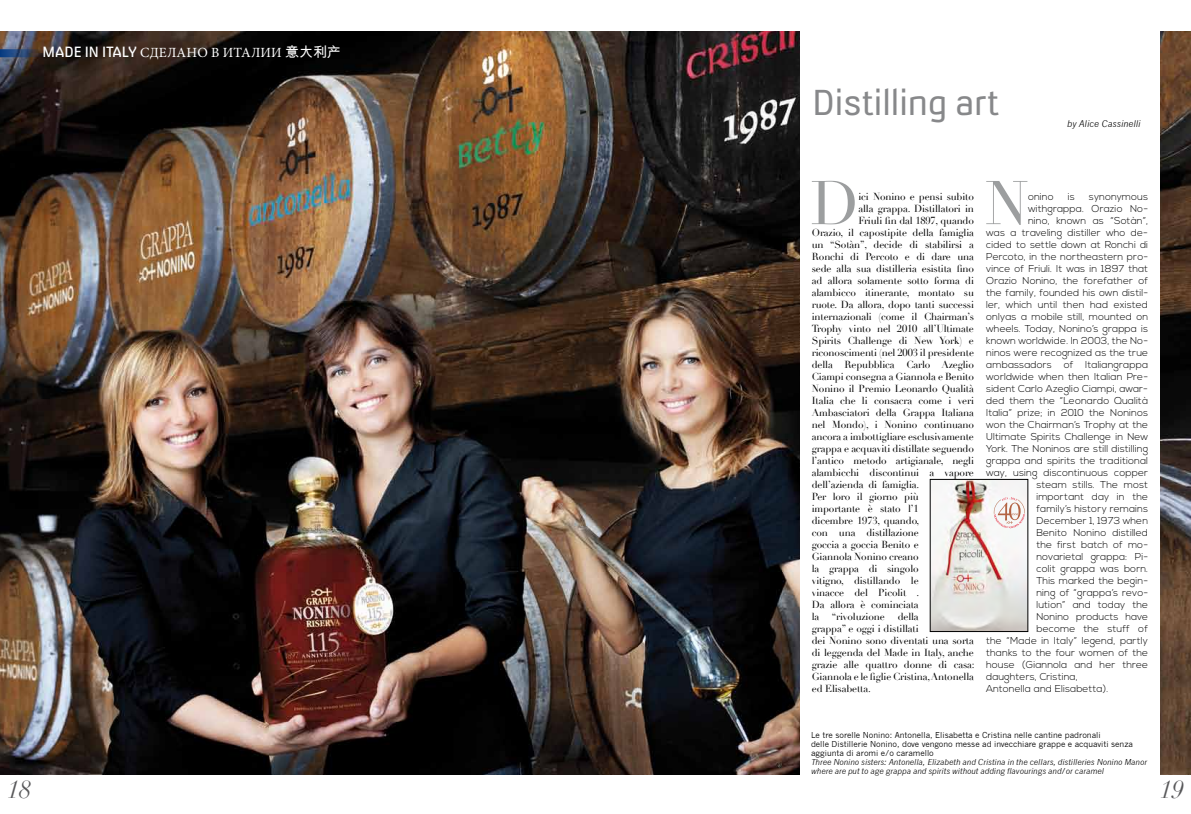
<style>
.page{position:relative;width:1191px;height:814px;background:#fff}
.page>*{position:absolute;margin:0;border:0;box-sizing:border-box;transform-origin:0 0}
.t1{font:60.6px "Didot";color:#9c9e9f}
.t2{font:34px "Milibus Lt";color:#87888a}
.t3{font:italic 25px "Didot";color:#58585a}
.t4{font:14px "Minion Pro";letter-spacing:.01em;color:#fff}
.t5{font:10px/12px "Didot";letter-spacing:-.015em;color:#000}
.t6{font:300 10px "Nexa";letter-spacing:.01em;color:#000}
.t7{font:italic 9px "News Gothic";color:#000}
.t8{font:8px/9px "News Gothic";color:#000}
.t9{font:italic 8px/9px "News Gothic";color:#000}
.s1{font-family:"Milibus Rg"}
.s2{font-family:"Arial Unicode MS"}
</style>
<div class="page">
<img style="left:0;top:31px;width:1191px;height:743px">
<svg style="left:0;top:49px;width:46px;height:8px"></svg>
<div style="left:800px;top:0;width:359px;height:814px;background:#fff"></div>
<img style="left:932px;top:481px;width:94px;height:148px">
<svg style="left:993px;top:497px;width:32px;height:31px"></svg>
<h3 class="t4" style="left:43px;top:43px;width:300px"><span class="s1">MADE IN ITALY</span> СДЕЛАНО В ИТАЛИИ <span class="s2">意大利产</span></h3>
<h2 class="t2" style="left:812px;top:82px;width:188px">Distilling art</h2>
<p class="t7" style="left:1067px;top:119px;width:75px">by Alice Cassinelli</p>
<h1 class="t1" style="left:810px;top:167px;width:51px">D</h1>
<p class="t5" style="left:858px;top:191px;width:117px">ici Nonino e pensi subito</p>
<p class="t5" style="left:858px;top:203px;width:117px">alla grappa. Distillatori in</p>
<p class="t5" style="left:858px;top:215px;width:117px">Friuli fin dal 1897, quando</p>
<p class="t5" style="left:812px;top:227px;width:164px">Orazio, il capostipite della famiglia</p>
<p class="t5" style="left:812px;top:239px;width:164px">un “Sotàn”, decide di stabilirsi a</p>
<p class="t5" style="left:812px;top:251px;width:164px">Ronchi di Percoto e di dare una</p>
<p class="t5" style="left:812px;top:263px;width:164px">sede alla sua distilleria esistita fino</p>
<p class="t5" style="left:812px;top:275px;width:164px">ad allora solamente sotto forma di</p>
<p class="t5" style="left:812px;top:287px;width:164px">alambicco itinerante, montato su</p>
<p class="t5" style="left:812px;top:299px;width:164px">ruote. Da allora, dopo tanti successi</p>
<p class="t5" style="left:812px;top:311px;width:164px">internazionali (come il Chairman’s</p>
<p class="t5" style="left:812px;top:323px;width:164px">Trophy vinto nel 2010 all’Ultimate</p>
<p class="t5" style="left:812px;top:335px;width:164px">Spirits Challenge di New York) e</p>
<p class="t5" style="left:812px;top:347px;width:164px">riconoscimenti (nel 2003 il presidente</p>
<p class="t5" style="left:812px;top:359px;width:164px">della Repubblica Carlo Azeglio</p>
<p class="t5" style="left:812px;top:371px;width:164px">Ciampi consegna a Giannola e Benito</p>
<p class="t5" style="left:812px;top:383px;width:164px">Nonino il Premio Leonardo Qualità</p>
<p class="t5" style="left:812px;top:395px;width:164px">Italia che li consacra come i veri</p>
<p class="t5" style="left:812px;top:407px;width:164px">Ambasciatori della Grappa Italiana</p>
<p class="t5" style="left:812px;top:419px;width:164px">nel Mondo), i Nonino continuano</p>
<p class="t5" style="left:812px;top:431px;width:164px">ancora a imbottigliare esclusivamente</p>
<p class="t5" style="left:812px;top:443px;width:164px">grappa e acquaviti distillate seguendo</p>
<p class="t5" style="left:812px;top:455px;width:164px">l’antico metodo artigianale, negli</p>
<p class="t5" style="left:812px;top:467px;width:164px">alambicchi discontinui a vapore</p>
<p class="t5" style="left:812px;top:479px;width:109px">dell’azienda di famiglia.</p>
<p class="t5" style="left:812px;top:491px;width:108px">Per loro il giorno più</p>
<p class="t5" style="left:812px;top:503px;width:108px">importante è stato l’1</p>
<p class="t5" style="left:812px;top:515px;width:109px">dicembre 1973, quando,</p>
<p class="t5" style="left:812px;top:527px;width:108px">con una distillazione</p>
<p class="t5" style="left:812px;top:539px;width:108px">goccia a goccia Benito e</p>
<p class="t5" style="left:812px;top:551px;width:108px">Giannola Nonino creano</p>
<p class="t5" style="left:812px;top:563px;width:108px">la grappa di singolo</p>
<p class="t5" style="left:812px;top:575px;width:108px">vitigno, distillando le</p>
<p class="t5" style="left:812px;top:587px;width:109px">vinacce del Picolit .</p>
<p class="t5" style="left:812px;top:599px;width:108px">Da allora è cominciata</p>
<p class="t5" style="left:812px;top:611px;width:74px">la “rivoluzione</p>
<p class="t5" style="left:812px;top:611px;width:164px;text-indent:86px">della<br>grappa” e oggi i distillati<br>dei Nonino sono diventati una sorta di leggenda del Made in Italy, anche grazie alle quattro donne di casa:<br>Giannola e le figlie Cristina, Antonella ed Elisabetta.</p>
<h1 class="t1" style="left:985px;top:167px;width:45px">N</h1>
<p class="t6" style="left:1028px;top:191px;width:27px">onino</p>
<p class="t6" style="left:1067px;top:191px;width:8px">is</p>
<p class="t6" style="left:1089px;top:191px;width:61px">synonymous</p>
<p class="t6" style="left:1028px;top:203px;width:121px">withgrappa. Orazio No-</p>
<p class="t6" style="left:1028px;top:215px;width:121px">nino, known as “Sotàn”,</p>
<p class="t6" style="left:986px;top:227px;width:163px">was a traveling distiller who de-</p>
<p class="t6" style="left:986px;top:239px;width:163px">cided to settle down at Ronchi di</p>
<p class="t6" style="left:986px;top:251px;width:163px">Percoto, in the northeastern pro-</p>
<p class="t6" style="left:986px;top:263px;width:163px">vince of Friuli. It was in 1897 that</p>
<p class="t6" style="left:986px;top:275px;width:163px">Orazio Nonino, the forefather of</p>
<p class="t6" style="left:986px;top:287px;width:163px">the family, founded his own distil-</p>
<p class="t6" style="left:986px;top:299px;width:163px">ler, which until then had existed</p>
<p class="t6" style="left:986px;top:311px;width:163px">onlyas a mobile still, mounted on</p>
<p class="t6" style="left:986px;top:323px;width:163px">wheels. Today, Nonino’s grappa is</p>
<p class="t6" style="left:986px;top:335px;width:163px">known worldwide. In 2003, the No-</p>
<p class="t6" style="left:986px;top:347px;width:163px">ninos were recognized as the true</p>
<p class="t6" style="left:986px;top:359px;width:163px">ambassadors of Italiangrappa</p>
<p class="t6" style="left:986px;top:371px;width:163px">worldwide when then Italian Pre-</p>
<p class="t6" style="left:986px;top:383px;width:163px">sident Carlo Azeglio Ciampi, awar-</p>
<p class="t6" style="left:986px;top:395px;width:163px">ded them the “Leonardo Qualità</p>
<p class="t6" style="left:986px;top:407px;width:163px">Italia” prize; in 2010 the Noninos</p>
<p class="t6" style="left:986px;top:419px;width:163px">won the Chairman’s Trophy at the</p>
<p class="t6" style="left:986px;top:431px;width:163px">Ultimate Spirits Challenge in New</p>
<p class="t6" style="left:986px;top:443px;width:163px">York. The Noninos are still distilling</p>
<p class="t6" style="left:986px;top:455px;width:163px">grappa and spirits the traditional</p>
<p class="t6" style="left:986px;top:467px;width:163px">way, using discontinuous copper</p>
<p class="t6" style="left:1036px;top:479px;width:113px">steam stills. The most</p>
<p class="t6" style="left:1036px;top:491px;width:113px">important day in the</p>
<p class="t6" style="left:1036px;top:503px;width:113px">family’s history remains</p>
<p class="t6" style="left:1036px;top:515px;width:113px">December 1, 1973 when</p>
<p class="t6" style="left:1036px;top:527px;width:113px">Benito Nonino distilled</p>
<p class="t6" style="left:1036px;top:539px;width:113px">the first batch of mo-</p>
<p class="t6" style="left:1036px;top:551px;width:113px">novarietal grappa: Pi-</p>
<p class="t6" style="left:1036px;top:563px;width:113px">colit grappa was born.</p>
<p class="t6" style="left:1036px;top:575px;width:113px">This marked the begin-</p>
<p class="t6" style="left:1036px;top:587px;width:113px">ning of “grappa’s revo-</p>
<p class="t6" style="left:1036px;top:599px;width:113px">lution” and today the</p>
<p class="t6" style="left:1036px;top:611px;width:113px">Nonino products have</p>
<p class="t6" style="left:1036px;top:623px;width:113px">become the stuff of</p>
<p class="t6" style="left:986px;top:635px;width:163px">the “Made in Italy” legend, partly</p>
<p class="t6" style="left:986px;top:647px;width:163px">thanks to the four women of the</p>
<p class="t6" style="left:986px;top:659px;width:163px">house (Giannola and her three</p>
<p class="t6" style="left:986px;top:671px;width:93px">daughters, Cristina,</p>
<p class="t6" style="left:986px;top:683px;width:123px">Antonella and Elisabetta).</p>
<p class="t8" style="left:811px;top:730px;width:323px">Le tre sorelle Nonino: Antonella, Elisabetta e Cristina nelle cantine padronali<br>delle Distillerie Nonino, dove vengono messe ad invecchiare grappe e acquaviti senza aggiunta di aromi e/o caramello</p>
<p class="t9" style="left:811px;top:757px;width:337px">Three Nonino sisters: Antonella, Elizabeth and Cristina in the cellars, distilleries Nonino Manor where are put to age grappa and spirits without adding flavourings and/or caramel</p>
<h3 class="t3" style="left:7px;top:773px;width:26px">18</h3>
<h3 class="t3" style="left:1159px;top:773px;width:26px">19</h3>
</div>
